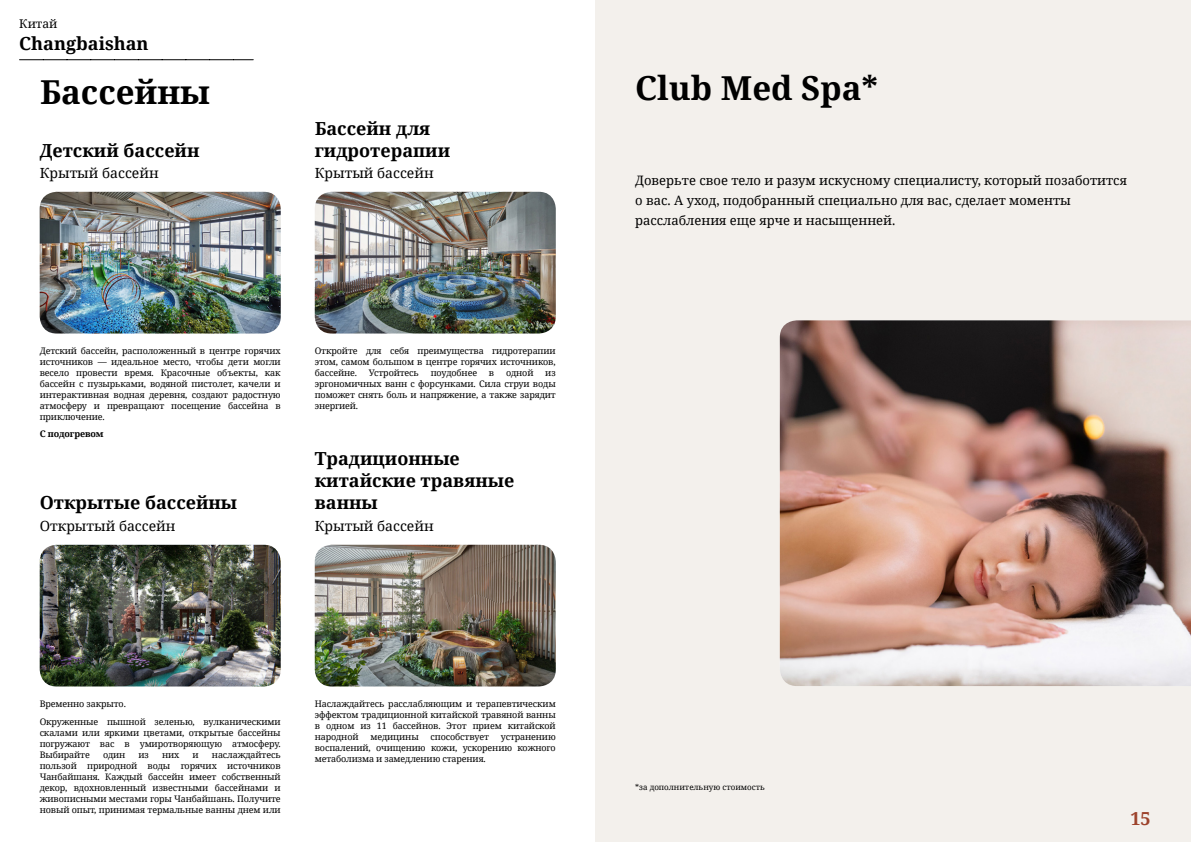
<style>
.page{position:relative;width:1191px;height:842px;background:#fff}
.page>*{position:absolute;margin:0;border:0;box-sizing:border-box;transform-origin:0 0}
.t1{font:700 33px "Noto Serif";color:#000}
.t2{font:700 18px/22px "Noto Serif";color:#000}
.t3{font:700 18px "Noto Serif";color:#9d432c}
.t4{font:14px "Noto Serif";color:#000}
.t5{font:13px/20px "Noto Serif";color:#000}
.t6{font:12px "Noto Serif";color:#000}
.t7{font:9px/11px "Noto Serif";letter-spacing:-.015em;color:#000;text-align:justify}
.t8{font:700 9px "Noto Serif";letter-spacing:-.015em;color:#000}
.t9{font:8px "Noto Serif";color:#000}
</style>
<div class="page">
<div style="left:595px;top:0;width:596px;height:842px;background:#f3f0ec"></div>
<img style="left:780px;top:320px;width:411px;height:366px">
<img style="left:40px;top:192px;width:241px;height:141px">
<img style="left:40px;top:545px;width:241px;height:141px">
<img style="left:315px;top:192px;width:241px;height:141px">
<img style="left:315px;top:545px;width:241px;height:141px">
<svg style="left:20px;top:59px;width:233px;height:1px"></svg>
<h3 class="t6" style="left:19px;top:16px;width:40px">Китай</h3>
<h2 class="t2" style="left:19px;top:32px;width:131px">Changbaishan</h2>
<h1 class="t1" style="left:40px;top:69px;width:172px">Бассейны</h1>
<h1 class="t1" style="left:635px;top:65px;width:244px">Club Med Spa*</h1>
<h2 class="t2" style="left:40px;top:138px;width:161px">Детский бассейн</h2>
<h3 class="t4" style="left:40px;top:163px;width:120px">Крытый бассейн</h3>
<h2 class="t2" style="left:315px;top:116px;width:137px">Бассейн для гидротерапии</h2>
<h3 class="t4" style="left:315px;top:163px;width:120px">Крытый бассейн</h3>
<p class="t7" style="left:40px;top:345px;width:242px">Детский бассейн, расположенный в центре горячих источников ― идеальное место, чтобы дети могли весело провести время. Красочные объекты, как бассейн с пузырьками, водяной пистолет, качели и интерактивная водная деревня, создают радостную атмосферу и превращают посещение бассейна в приключение.</p>
<p class="t8" style="left:40px;top:427px;width:65px">С подогревом</p>
<h2 class="t2" style="left:40px;top:491px;width:199px">Открытые бассейны</h2>
<h3 class="t4" style="left:40px;top:516px;width:137px">Открытый бассейн</h3>
<p class="t7" style="left:315px;top:345px;width:242px">Откройте для себя преимущества гидротерапии этом, самом большом в центре горячих источников, бассейне.</p>
<p class="t7" style="left:369px;top:367px;width:52px">Устройтесь</p>
<p class="t7" style="left:431px;top:367px;width:48px">поудобнее</p>
<p class="t7" style="left:489px;top:367px;width:7px">в</p>
<p class="t7" style="left:506px;top:367px;width:29px">одной</p>
<p class="t7" style="left:315px;top:367px;width:242px;text-indent:230px">из эргономичных ванн с форсунками. Сила струи воды поможет снять боль и напряжение, а также зарядит энергией.</p>
<h2 class="t2" style="left:315px;top:447px;width:201px">Традиционные китайские травяные ванны</h2>
<h3 class="t4" style="left:315px;top:516px;width:120px">Крытый бассейн</h3>
<p class="t7" style="left:40px;top:694px;width:242px;line-height:18.1px">Временно закрыто.<br>Окруженные пышной зеленью, вулканическими</p>
<p class="t7" style="left:40px;top:727px;width:242px">скалами или яркими цветами, открытые бассейны погружают вас в умиротворяющую атмосферу.<br>Выбирайте</p>
<p class="t7" style="left:40px;top:749px;width:242px;text-indent:172px">наслаждайтесь пользой природной воды горячих источников Чанбайшаня. Каждый бассейн имеет собственный декор, вдохновленный известными бассейнами и живописными местами горы Чанбайшань. Получите новый опыт, принимая термальные ванны днем или</p>
<p class="t7" style="left:103px;top:749px;width:24px">один</p>
<p class="t7" style="left:139px;top:749px;width:12px">из</p>
<p class="t7" style="left:162px;top:749px;width:19px">них</p>
<p class="t7" style="left:193px;top:749px;width:8px">и</p>
<p class="t7" style="left:315px;top:697px;width:242px">Наслаждайтесь расслабляющим и терапевтическим эффектом традиционной китайской травяной ванны в одном из 11 бассейнов. Этот прием китайской народной</p>
<p class="t7" style="left:370px;top:730px;width:50px">медицины</p>
<p class="t7" style="left:430px;top:730px;width:60px">способствует</p>
<p class="t7" style="left:315px;top:730px;width:242px;text-indent:186px">устранению воспалений, очищению кожи, ускорению кожного метаболизма и замедлению старения.</p>
<h3 class="t5" style="left:635px;top:170px;width:493px">Доверьте свое тело и разум искусному специалисту, который позаботится о вас. А уход, подобранный специально для вас, сделает моменты расслабления еще ярче и насыщенней.</h3>
<p class="t9" style="left:635px;top:781px;width:131px">*за дополнительную стоимость</p>
<h2 class="t3" style="left:1130px;top:806px;width:22px">15</h2>
</div>
